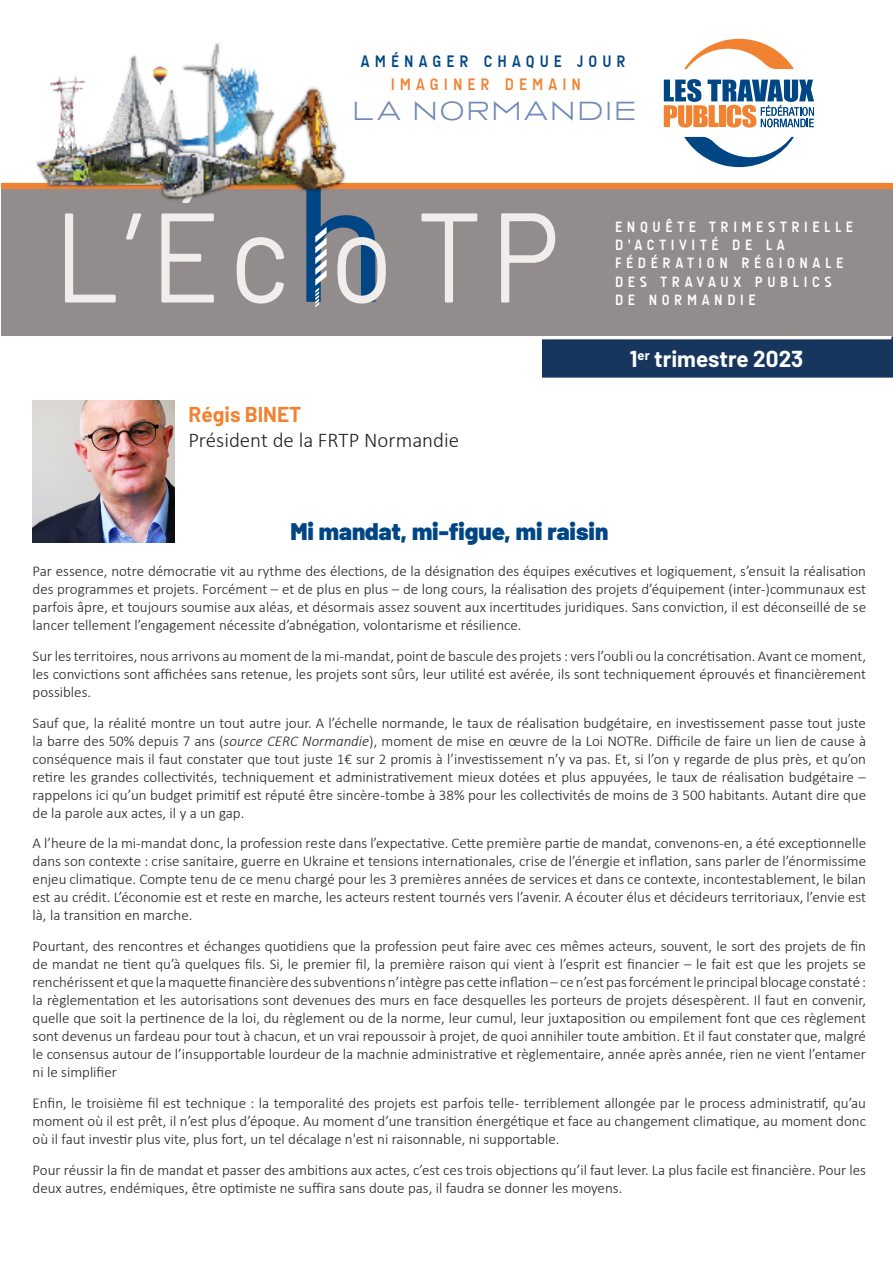
<style>
.page{position:relative;width:893px;height:1263px;background:#fff}
.page>*{position:absolute;margin:0;border:0;box-sizing:border-box;transform-origin:0 0}
.t1{font:163.2px "Arial";color:#004684}
.t2{font:127.2px "Barlow";color:#f1edeb;scale:.91 1}
.t3{font:300 27px "Anisette Std";letter-spacing:.105em;color:#7089b6;scale:.93 1}
.t4{font:900 24px "Barlow";color:#004684}
.t5{font:700 22.5px "Barlow";color:#fff}
.t6{font:300 21px "Calibri";color:#231f20}
.t7{font:700 21px "Barlow";color:#f18232}
.t8{font:700 16.95px "A Udimat";letter-spacing:.3em;color:#004684}
.t9{font:700 16.95px "A Udimat";letter-spacing:.3em;color:#f18232}
.t10{font:700 15.15px/18.1px "A Udimat";letter-spacing:.305em;color:#fff}
.t11{font:300 15px/18px "Calibri";color:#231f20;text-align:justify}
.s1{font-style:italic}
</style>
<div class="page">
<div style="left:542px;top:337px;width:351px;height:41px;background:#17365d"></div>
<div style="left:1px;top:183px;width:892px;height:8px;background:#f18232"></div>
<svg style="left:684px;top:39px;width:110px;height:30px"></svg>
<svg style="left:684px;top:137px;width:110px;height:30px"></svg>
<svg style="left:664px;top:79px;width:150px;height:49px"></svg>
<div style="left:1px;top:189px;width:892px;height:148px;background:#928d8c"></div>
<svg style="left:315px;top:231px;width:12px;height:76px"></svg>
<img style="left:26px;top:43px;width:356px;height:188px">
<hr style="left:1px;top:336px;width:890px;height:3px;background:#fff">
<img style="left:33px;top:401px;width:141px;height:141px">
<p class="t8" style="left:361px;top:52px;width:266px">AMÉNAGER CHAQUE JOUR</p>
<p class="t9" style="left:391px;top:75px;width:192px">IMAGINER DEMAIN</p>
<h3 class="t3" style="left:353px;top:97px;width:306px">LA NORMANDIE</h3>
<h1 class="t1" style="left:296px;top:132px;width:92px">h</h1>
<h2 class="t2" style="left:54px;top:178px;width:557px">L’Éc o TP</h2>
<p class="t7" style="left:188px;top:401px;width:115px">Régis BINET</p>
<p class="t6" style="left:188px;top:427px;width:272px">Président de la FRTP Normandie</p>
<p class="t10" style="left:615px;top:218px;width:239px">ENQUÊTE TRIMESTRIELLE<br>D'ACTIVITÉ DE LA<br>FÉDÉRATION RÉGIONALE<br>DES TRAVAUX PUBLICS<br>DE NORMANDIE</p>
<p class="t5" style="left:630px;top:345px;width:175px">1<sup>er</sup> trimestre 2023</p>
<p class="t4" style="left:290px;top:516px;width:319px">Mi mandat, mi-figue, mi raisin</p>
<p class="t11" style="left:33px;top:562px;width:835px">Par essence, notre démocratie vit au rythme des élections, de la désignation des équipes exécutives et logiquement, s’ensuit la réalisation des programmes et projets. Forcément – et de plus en plus – de long cours, la réalisation des projets d’équipement (inter-)communaux est parfois âpre, et toujours soumise aux aléas, et désormais assez souvent aux incertitudes juridiques. Sans conviction, il est déconseillé de se lancer tellement l’engagement nécessite d’abnégation, volontarisme et résilience.</p>
<p class="t11" style="left:33px;top:647px;width:835px">Sur les territoires, nous arrivons au moment de la mi-mandat, point de bascule des projets : vers l’oubli ou la concrétisation. Avant ce moment, les convictions sont affichées sans retenue, les projets sont sûrs, leur utilité est avérée, ils sont techniquement éprouvés et financièrement possibles.</p>
<p class="t11" style="left:33px;top:713px;width:835px">Sauf que, la réalité montre un tout autre jour. A l’échelle normande, le taux de réalisation budgétaire, en investissement passe tout juste la barre des 50% depuis 7 ans (<span class="s1">source CERC Normandie</span>), moment de mise en œuvre de la Loi NOTRe. Difficile de faire un lien de cause à conséquence mais il faut constater que tout juste 1€ sur 2 promis à l’investissement n’y va pas. Et, si l’on y regarde de plus près, et qu’on retire les grandes collectivités, techniquement et administrativement mieux dotées et plus appuyées, le taux de réalisation budgétaire – rappelons ici qu’un budget primitif est réputé être sincère -tombe à 38% pour les collectivités de moins de 3 500 habitants. Autant dire que de la parole aux actes, il y a un gap.</p>
<p class="t11" style="left:33px;top:834px;width:835px">A l’heure de la mi-mandat donc, la profession reste dans l’expectative. Cette première partie de mandat, convenons-en, a été exceptionnelle dans son contexte : crise sanitaire, guerre en Ukraine et tensions internationales, crise de l’énergie et inflation, sans parler de l’énormissime enjeu climatique. Compte tenu de ce menu chargé pour les 3 premières années de services et dans ce contexte, incontestablement, le bilan est au crédit. L’économie est et reste en marche, les acteurs restent tournés vers l’avenir. A écouter élus et décideurs territoriaux, l’envie est là, la transition en marche.</p>
<p class="t11" style="left:33px;top:937px;width:835px">Pourtant, des rencontres et échanges quotidiens que la profession peut faire avec ces mêmes acteurs, souvent, le sort des projets de fin de mandat ne tient qu’à quelques fils. Si, le premier fil, la première raison qui vient à l’esprit est financier – le fait est que les projets se renchérissent et que la maquette financière des subventions n’intègre pas cette inflation – ce n’est pas forcément le principal blocage constaté : la règlementation et les autorisations sont devenues des murs en face desquelles les porteurs de projets désespèrent. Il faut en convenir, quelle que soit la pertinence de la loi, du règlement ou de la norme, leur cumul, leur juxtaposition ou empilement font que ces règlement sont devenus un fardeau pour tout à chacun, et un vrai repoussoir à projet, de quoi annihiler toute ambition. Et il faut constater que, malgré le consensus autour de l’insupportable lourdeur de la machnie administrative et règlementaire, année après année, rien ne vient l’entamer ni le simplifier</p>
<p class="t11" style="left:33px;top:1094px;width:835px">Enfin, le troisième fil est technique : la temporalité des projets est parfois telle- terriblement allongée par le process administratif, qu’au moment où il est prêt, il n’est plus d’époque. Au moment d’une transition énergétique et face au changement climatique, au moment donc où il faut investir plus vite, plus fort, un tel décalage n'est ni raisonnable, ni supportable.</p>
<p class="t11" style="left:33px;top:1160px;width:835px">Pour réussir la fin de mandat et passer des ambitions aux actes, c’est ces trois objections qu’il faut lever. La plus facile est financière. Pour les deux autres, endémiques, être optimiste ne suffira sans doute pas, il faudra se donner les moyens.</p>
</div>
